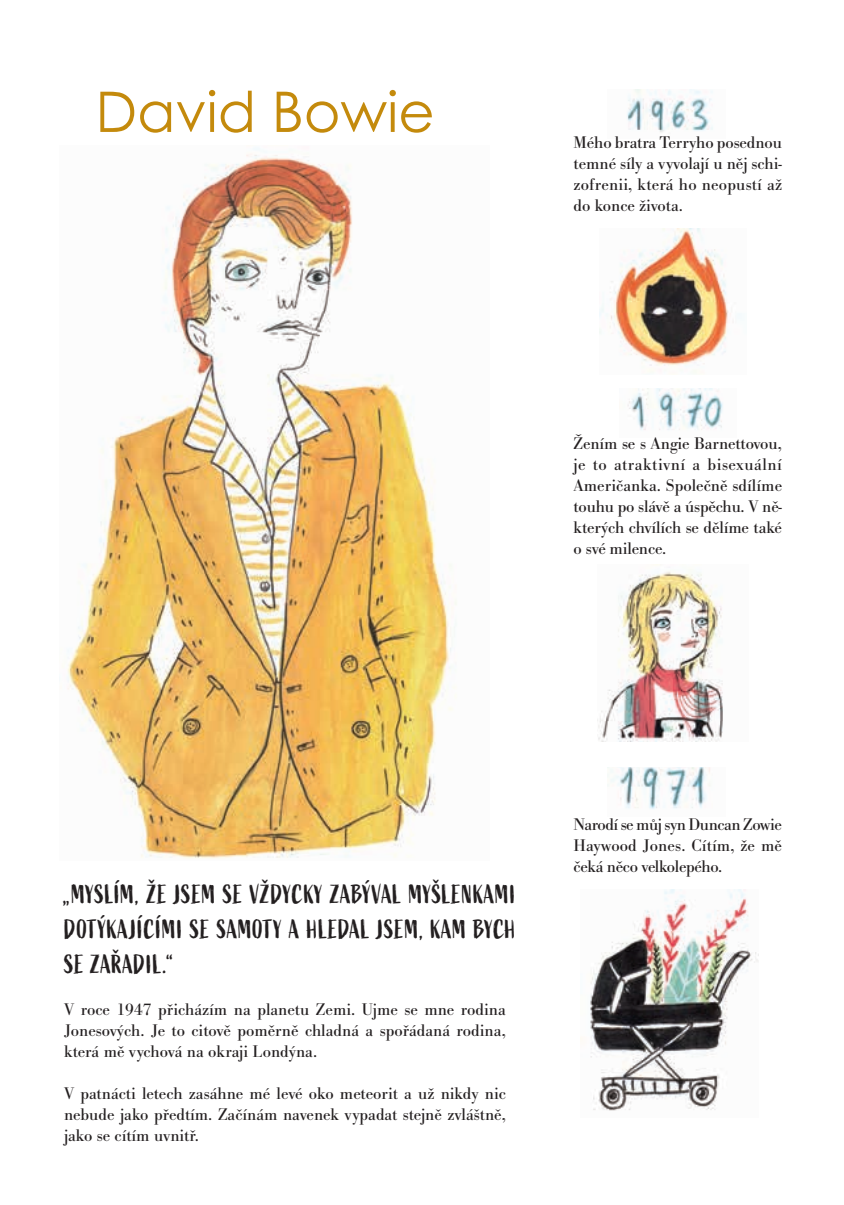
<style>
.page{position:relative;width:844px;height:1205px;background:#fff}
.page>*{position:absolute;margin:0;border:0;box-sizing:border-box;transform-origin:0 0}
.t1{font:56px "Century Gothic";color:#c48a0c}
.t2{font:26.25px/35px "Active";letter-spacing:.025em;color:#231f20;text-align:justify;scale:.9 1}
.t3{font:17.5px/21px "Bodoni URW";color:#231f20;text-align:justify}
</style>
<div class="page">
<img style="left:67px;top:148px;width:390px;height:711px">
<img style="left:599px;top:229px;width:142px;height:144px">
<img style="left:597px;top:564px;width:126px;height:178px">
<img style="left:580px;top:889px;width:178px;height:222px">
<img style="left:627px;top:90px;width:86px;height:43px">
<img style="left:627px;top:389px;width:96px;height:41px">
<img style="left:607px;top:767px;width:103px;height:42px">
<h1 class="t1" style="left:95px;top:73px;width:340px">David Bowie</h1>
<p class="t3" style="left:573px;top:132px;width:210px">Mého bratra Terryho posednou temné síly a vyvolají u něj schi&shy;zofrenii, která ho neopustí až do konce života.</p>
<p class="t3" style="left:573px;top:433px;width:210px">Žením se s Angie Barnettovou, je to atraktivní a bisexuální Američanka. Společně sdílíme touhu po slávě a úspěchu. V ně&shy;kterých chvílích se dělíme také o své milence.</p>
<h2 class="t2" style="left:64px;top:877px;width:503px">„MYSLÍM, ŽE JSEM SE VŽDYCKY ZABÝVAL MYŠLENKAMI DOTÝKAJÍCÍMI SE SAMOTY A HLEDAL JSEM, KAM BYCH SE ZAŘADIL.“</h2>
<p class="t3" style="left:64px;top:998px;width:443px">V roce 1947 přicházím na planetu Zemi. Ujme se mne rodina Jonesových. Je to citově poměrně chladná a spořádaná rodina, která mě vychová na okraji Londýna.</p>
<p class="t3" style="left:64px;top:1082px;width:443px">V patnácti letech zasáhne mé levé oko meteorit a už nikdy nic nebude jako předtím. Začínám navenek vypadat stejně zvláštně, jako se cítím uvnitř.</p>
<p class="t3" style="left:573px;top:814px;width:210px">Narodí se můj syn Duncan Zowie Haywood Jones. Cítím, že mě čeká něco velkolepého.</p>
</div>
